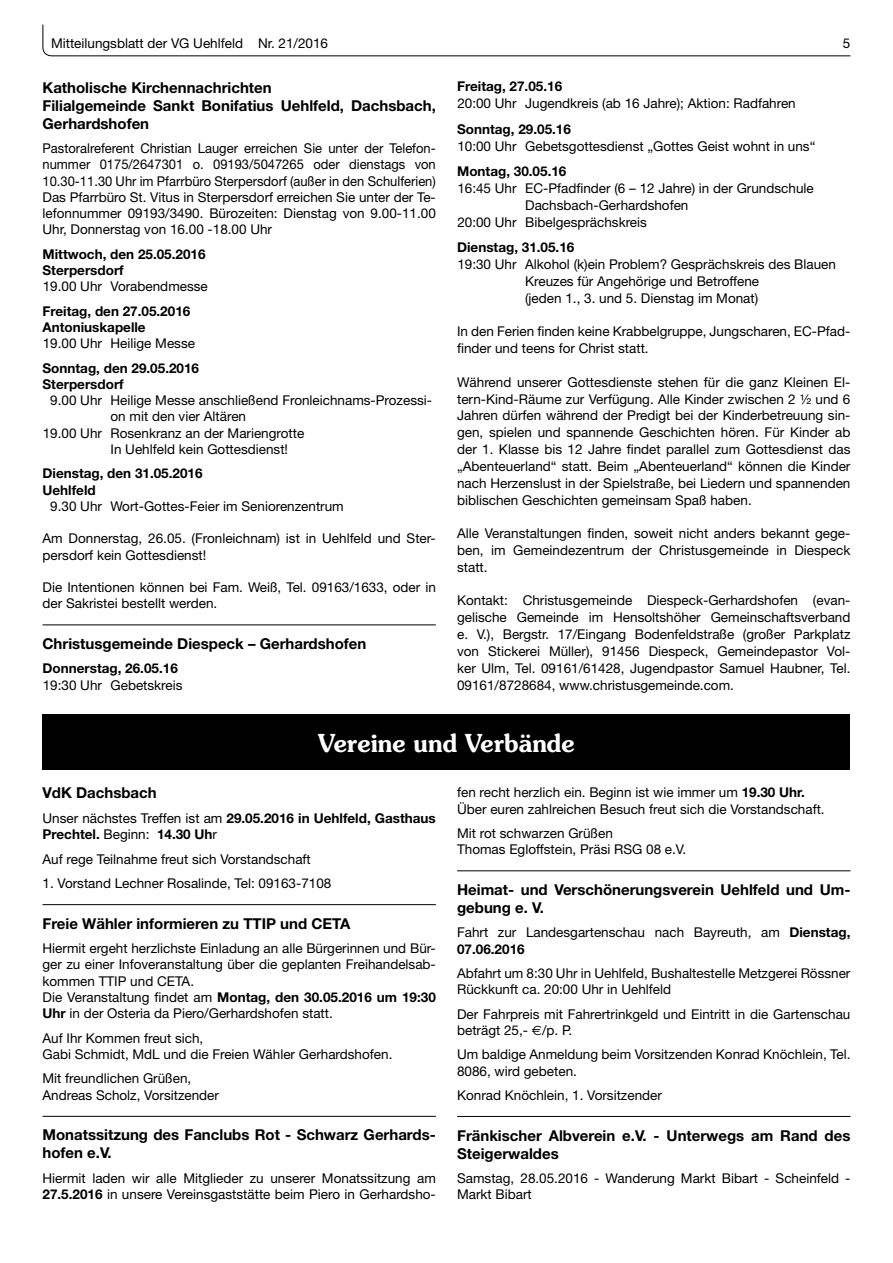
<style>
.page{position:relative;width:893px;height:1263px;background:#fff}
.page>*{position:absolute;margin:0;border:0;box-sizing:border-box;transform-origin:0 0}
.t1{font:600 24.75px "Souvenir";color:#fff;scale:.95 1}
.t2{font:700 15px/18px "Helvetica Neue";color:#000}
.t3{font:13.5px/16.8px "Helvetica Neue";color:#000}
.t4{font:13.5px/16.2px "Helvetica Neue";color:#000;text-align:justify;scale:.96 1}
.t5{font:700 13.5px/16.2px "Helvetica Neue";color:#000}
.s1{font-weight:400}
.s2{font-weight:700}
.s3{font-family:"Euro Sans"}
</style>
<div class="page">
<svg style="left:42px;top:24px;width:809px;height:33px"></svg>
<hr style="left:43px;top:624px;width:393px;height:1px;background:#000">
<div style="left:43px;top:714px;width:807px;height:56px;background:#000"></div>
<hr style="left:43px;top:904px;width:393px;height:1px;background:#000">
<hr style="left:43px;top:1116px;width:393px;height:1px;background:#000">
<hr style="left:457px;top:870px;width:393px;height:1px;background:#000">
<hr style="left:457px;top:1116px;width:393px;height:1px;background:#000">
<p class="t3" style="left:51px;top:36px;width:279px">Mitteilungsblatt der VG Uehlfeld Nr. 21/2016</p>
<p class="t3" style="left:843px;top:36px;width:9px">5</p>
<p class="t2" style="left:43px;top:80px;width:395px">Katholische Kirchennachrichten<br>Filialgemeinde Sankt Bonifatius Uehlfeld, Dachsbach,<br>Gerhardshofen</p>
<p class="t4" style="left:43px;top:141px;width:411px">Pastoralreferent Christian Lauger erreichen Sie unter der Telefon&shy;nummer 0175/2647301 o. 09193/5047265 oder dienstags von 10.30-11.30 Uhr im Pfarrbüro Sterpersdorf (außer in den Schulferien)<br>Das Pfarrbüro St. Vitus in Sterpersdorf erreichen Sie unter der Te&shy;lefonnummer 09193/3490. Bürozeiten: Dienstag von 9.00-11.00<br>Uhr, Donnerstag von 16.00 -18.00 Uhr</p>
<p class="t5" style="left:43px;top:247px;width:165px">Mittwoch, den 25.05.2016<br>Sterpersdorf</p>
<p class="t3" style="left:43px;top:279px;width:167px">19.00 Uhr Vorabendmesse</p>
<p class="t5" style="left:43px;top:304px;width:149px">Freitag, den 27.05.2016<br>Antoniuskapelle</p>
<p class="t3" style="left:43px;top:336px;width:154px">19.00 Uhr Heilige Messe</p>
<p class="t5" style="left:43px;top:361px;width:158px">Sonntag, den 29.05.2016<br>Sterpersdorf</p>
<p class="t3" style="left:50px;top:393px;width:383px">9.00 Uhr Heilige Messe anschließend Fronleichnams-Prozessi-</p>
<p class="t3" style="left:111px;top:409px;width:137px">on mit den vier Altären</p>
<p class="t3" style="left:43px;top:426px;width:263px">19.00 Uhr Rosenkranz an der Mariengrotte</p>
<p class="t3" style="left:111px;top:442px;width:179px">In Uehlfeld kein Gottesdienst!</p>
<p class="t5" style="left:43px;top:467px;width:162px">Dienstag, den 31.05.2016<br>Uehlfeld</p>
<p class="t3" style="left:50px;top:499px;width:295px">9.30 Uhr Wort-Gottes-Feier im Seniorenzentrum</p>
<p class="t3" style="left:43px;top:532px;width:395px;line-height:16.2px">Am Donnerstag, 26.05. (Fronleichnam) ist in Uehlfeld und Ster&shy;persdorf kein Gottesdienst!</p>
<p class="t3" style="left:43px;top:580px;width:395px;line-height:16.2px">Die Intentionen können bei Fam. Weiß, Tel. 09163/1633, oder in der Sakristei bestellt werden.</p>
<p class="t2" style="left:43px;top:636px;width:325px">Christusgemeinde Diespeck – Gerhardshofen</p>
<p class="t5" style="left:43px;top:662px;width:137px">Donnerstag, 26.05.16</p>
<p class="t3" style="left:43px;top:678px;width:141px">19:30 Uhr Gebetskreis</p>
<p class="t5" style="left:457px;top:80px;width:107px">Freitag, 27.05.16</p>
<p class="t3" style="left:457px;top:96px;width:340px">20:00 Uhr Jugendkreis (ab 16 Jahre); Aktion: Radfahren</p>
<p class="t5" style="left:457px;top:122px;width:115px">Sonntag, 29.05.16</p>
<p class="t3" style="left:457px;top:139px;width:360px">10:00 Uhr Gebetsgottesdienst „Gottes Geist wohnt in uns“</p>
<p class="t5" style="left:457px;top:164px;width:111px">Montag, 30.05.16</p>
<p class="t3" style="left:457px;top:181px;width:358px">16:45 Uhr EC-Pfadfinder (6 – 12 Jahre) in der Grundschule</p>
<p class="t3" style="left:525px;top:198px;width:165px">Dachsbach-Gerhardshofen</p>
<p class="t3" style="left:457px;top:215px;width:191px">20:00 Uhr Bibelgesprächskreis</p>
<p class="t5" style="left:457px;top:240px;width:119px">Dienstag, 31.05.16</p>
<p class="t3" style="left:525px;top:257px;width:312px;text-indent:-68px">19:30 Uhr Alkohol (k)ein Problem? Gesprächskreis des Blauen<br>Kreuzes für Angehörige und Betroffene<br>(jeden 1., 3. und 5. Dienstag im Monat)</p>
<p class="t3" style="left:457px;top:324px;width:395px">In den Ferien finden keine Krabbelgruppe, Jungscharen, EC-Pfad&shy;finder und teens for Christ statt.</p>
<p class="t3" style="left:457px;top:375px;width:395px;text-align:justify">Während unserer Gottesdienste stehen für die ganz Kleinen El&shy;tern-Kind-Räume zur Verfügung. Alle Kinder zwischen 2 ½ und 6<br>Jahren dürfen während der Predigt bei der Kinderbetreuung sin&shy;gen, spielen und spannende Geschichten hören. Für Kinder ab der 1. Klasse bis 12 Jahre findet parallel zum Gottesdienst das „Abenteuerland“ statt. Beim „Abenteuerland“ können die Kinder nach Herzenslust in der Spielstraße, bei Liedern und spannenden biblischen Geschichten gemeinsam Spaß haben.</p>
<p class="t3" style="left:457px;top:526px;width:395px;text-align:justify">Alle Veranstaltungen finden, soweit nicht anders bekannt gege&shy;ben, im Gemeindezentrum der Christusgemeinde in Diespeck statt.</p>
<p class="t3" style="left:457px;top:594px;width:395px;text-align:justify">Kontakt: Christusgemeinde Diespeck-Gerhardshofen (evan&shy;gelische Gemeinde im Hensoltshöher Gemeinschaftsverband e. V.), Bergstr. 17/Eingang Bodenfeldstraße (großer Parkplatz von Stickerei Müller), 91456 Diespeck, Gemeindepastor Vol&shy;ker Ulm, Tel. 09161/61428, Jugendpastor Samuel Haubner, Tel.<br>09161/8728684, www.christusgemeinde.com.</p>
<h1 class="t1" style="left:318px;top:733px;width:271px">Vereine und Verbände</h1>
<p class="t2" style="left:43px;top:785px;width:116px">VdK Dachsbach</p>
<p class="t5" style="left:43px;top:811px;width:395px"><span class="s1">Unser nächstes Treffen ist am</span> 29.05.2016 in Uehlfeld, Gasthaus<br>Prechtel. <span class="s1">Beginn:</span> 14.30 Uh<span class="s1">r</span></p>
<p class="t3" style="left:43px;top:852px;width:270px">Auf rege Teilnahme freut sich Vorstandschaft</p>
<p class="t3" style="left:43px;top:876px;width:290px">1. Vorstand Lechner Rosalinde, Tel: 09163-7108</p>
<p class="t2" style="left:43px;top:916px;width:310px">Freie Wähler informieren zu TTIP und CETA</p>
<p class="t3" style="left:43px;top:941px;width:395px;line-height:16.2px">Hiermit ergeht herzlichste Einladung an alle Bürgerinnen und Bür&shy;ger zu einer Infoveranstaltung über die geplanten Freihandelsab&shy;kommen TTIP und CETA.<br>Die Veranstaltung findet am <span class="s2">Montag, den 30.05.2016 um 19:30<br>Uhr</span> in der Osteria da Piero/Gerhardshofen statt.</p>
<p class="t3" style="left:43px;top:1031px;width:351px;line-height:16.2px">Auf Ihr Kommen freut sich,<br>Gabi Schmidt, MdL und die Freien Wähler Gerhardshofen.</p>
<p class="t3" style="left:43px;top:1072px;width:178px;line-height:16.2px">Mit freundlichen Grüßen,<br>Andreas Scholz, Vorsitzender</p>
<p class="t2" style="left:43px;top:1127px;width:395px">Monatssitzung des Fanclubs Rot - Schwarz Gerhards&shy;hofen e.V.</p>
<p class="t3" style="left:43px;top:1171px;width:395px;line-height:16.2px">Hiermit laden wir alle Mitglieder zu unserer Monatssitzung am<br><span class="s2">27.5.2016</span> in unsere Vereinsgaststätte beim Piero in Gerhardsho-</p>
<p class="t3" style="left:457px;top:786px;width:369px;line-height:16.2px">fen recht herzlich ein. Beginn ist wie immer um <span class="s2">19.30 Uhr.<br></span>Über euren zahlreichen Besuch freut sich die Vorstandschaft.</p>
<p class="t3" style="left:457px;top:826px;width:231px;line-height:16.2px">Mit rot schwarzen Grüßen<br>Thomas Egloffstein, Präsi RSG 08 e.V.</p>
<p class="t2" style="left:457px;top:882px;width:395px">Heimat- und Verschönerungsverein Uehlfeld und Um&shy;gebung e. V.</p>
<p class="t3" style="left:457px;top:926px;width:395px;line-height:16.2px">Fahrt zur Landesgartenschau nach Bayreuth, am <span class="s2">Dienstag,<br>07.06.2016</span></p>
<p class="t3" style="left:457px;top:966px;width:395px;line-height:16.2px">Abfahrt um 8:30 Uhr in Uehlfeld, Bushaltestelle Metzgerei Rössner<br>Rückkunft ca. 20:00 Uhr in Uehlfeld</p>
<p class="t3" style="left:457px;top:1007px;width:395px;line-height:16.2px">Der Fahrpreis mit Fahrertrinkgeld und Eintritt in die Gartenschau beträgt 25,- <span class="s3">€</span>/p. P.</p>
<p class="t3" style="left:457px;top:1048px;width:395px;line-height:16.2px">Um baldige Anmeldung beim Vorsitzenden Konrad Knöchlein, Tel.<br>8086, wird gebeten.</p>
<p class="t3" style="left:457px;top:1088px;width:206px">Konrad Knöchlein, 1. Vorsitzender</p>
<p class="t2" style="left:457px;top:1127px;width:395px">Fränkischer Albverein e.V. - Unterwegs am Rand des<br>Steigerwaldes</p>
<p class="t3" style="left:457px;top:1171px;width:395px;line-height:16.2px">Samstag, 28.05.2016 - Wanderung Markt Bibart - Scheinfeld -<br>Markt Bibart</p>
</div>
